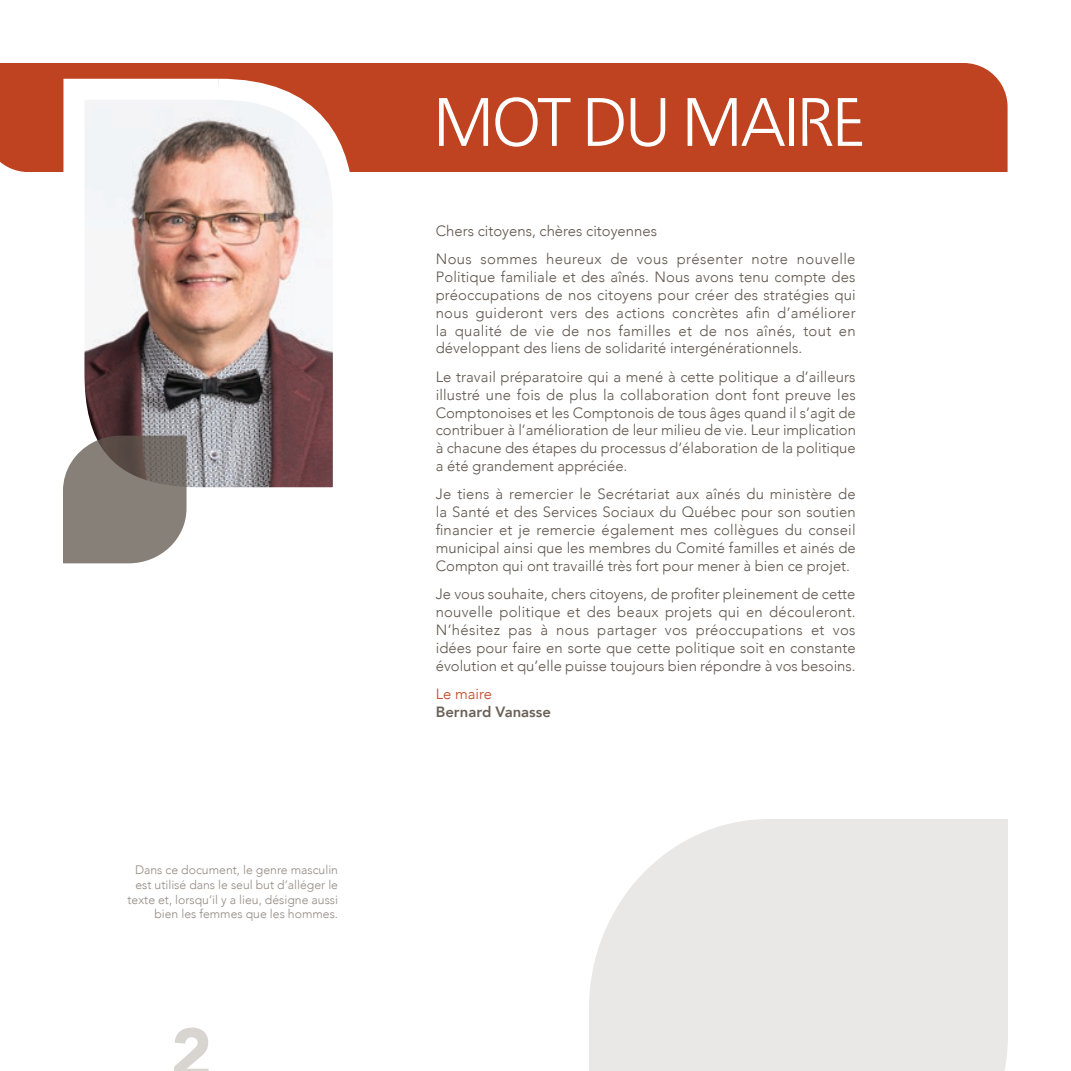
<style>
.page{position:relative;width:1071px;height:1071px;background:#fff}
.page>*{position:absolute;margin:0;border:0;box-sizing:border-box;transform-origin:0 0}
.t1{font:900 70px "Avenir";color:#d8d4d0}
.t2{font:68.42px "Bastardus Sans";letter-spacing:-.035em;color:#fff}
.t3{font:300 14.88px/17.8px "Avenir";color:#60564d;text-align:justify}
.t4{font:300 14.88px/28.3px "Avenir";letter-spacing:.025em;color:#60564d}
.t5{font:800 14.88px "Avenir";color:#6b6259}
.t6{font:300 14.88px "Avenir";color:#bf4320}
.t7{font:300 12.25px/14.7px "Avenir";color:#948b84;text-align:right}
</style>
<div class="page">
<div style="left:0;top:63px;width:1008px;height:109px;background:#bf4320"></div>
<svg style="left:53px;top:68px;width:311px;height:420px"></svg>
<div style="left:589px;top:819px;width:419px;height:252px;background:#e9e8e6"></div>
<svg style="left:63px;top:436px;width:124px;height:127px;background:#8a837d"></svg>
<p class="t7" style="left:127px;top:863px;width:212px">Dans ce document, le genre masculin est utilisé dans le seul but d’alléger le texte et, lorsqu’il y a lieu, désigne aussi bien les femmes que les hommes.</p>
<h1 class="t1" style="left:171px;top:994px;width:43px">2</h1>
<h2 class="t2" style="left:433px;top:83px;width:435px">MOT DU MAIRE</h2>
<p class="t4" style="left:436px;top:217px;width:421px">Chers citoyens, chères citoyennes<br>Nous sommes heureux de vous présenter notre nouvelle</p>
<p class="t3" style="left:436px;top:268px;width:422px">Politique familiale et des aînés. Nous avons tenu compte des préoccupations de nos citoyens pour créer des stratégies qui nous guideront vers des actions concrètes afin d’améliorer la qualité de vie de nos familles et de nos aînés, tout en développant des liens de solidarité intergénérationnels.</p>
<p class="t3" style="left:436px;top:368px;width:422px">Le travail préparatoire qui a mené à cette politique a d’ailleurs illustré une fois de plus la collaboration dont font preuve les Comptonoises et les Comptonois de tous âges quand il s’agit de contribuer à l’amélioration de leur milieu de vie. Leur implication à chacune des étapes du processus d’élaboration de la politique a été grandement appréciée.</p>
<p class="t3" style="left:436px;top:485px;width:422px">Je tiens à remercier le Secrétariat aux aînés du ministère de la Santé et des Services Sociaux du Québec pour son soutien financier et je remercie également mes collègues du conseil municipal ainsi que les membres du Comité familles et ainés de Compton qui ont travaillé très fort pour mener à bien ce projet.</p>
<p class="t3" style="left:436px;top:585px;width:422px">Je vous souhaite, chers citoyens, de profiter pleinement de cette nouvelle politique et des beaux projets qui en découleront.<br>N’hésitez pas à nous partager vos préoccupations et vos idées pour faire en sorte que cette politique soit en constante évolution et qu’elle puisse toujours bien répondre à vos besoins.</p>
<p class="t6" style="left:436px;top:685px;width:58px">Le maire</p>
<p class="t5" style="left:436px;top:700px;width:117px">Bernard Vanasse</p>
</div>
